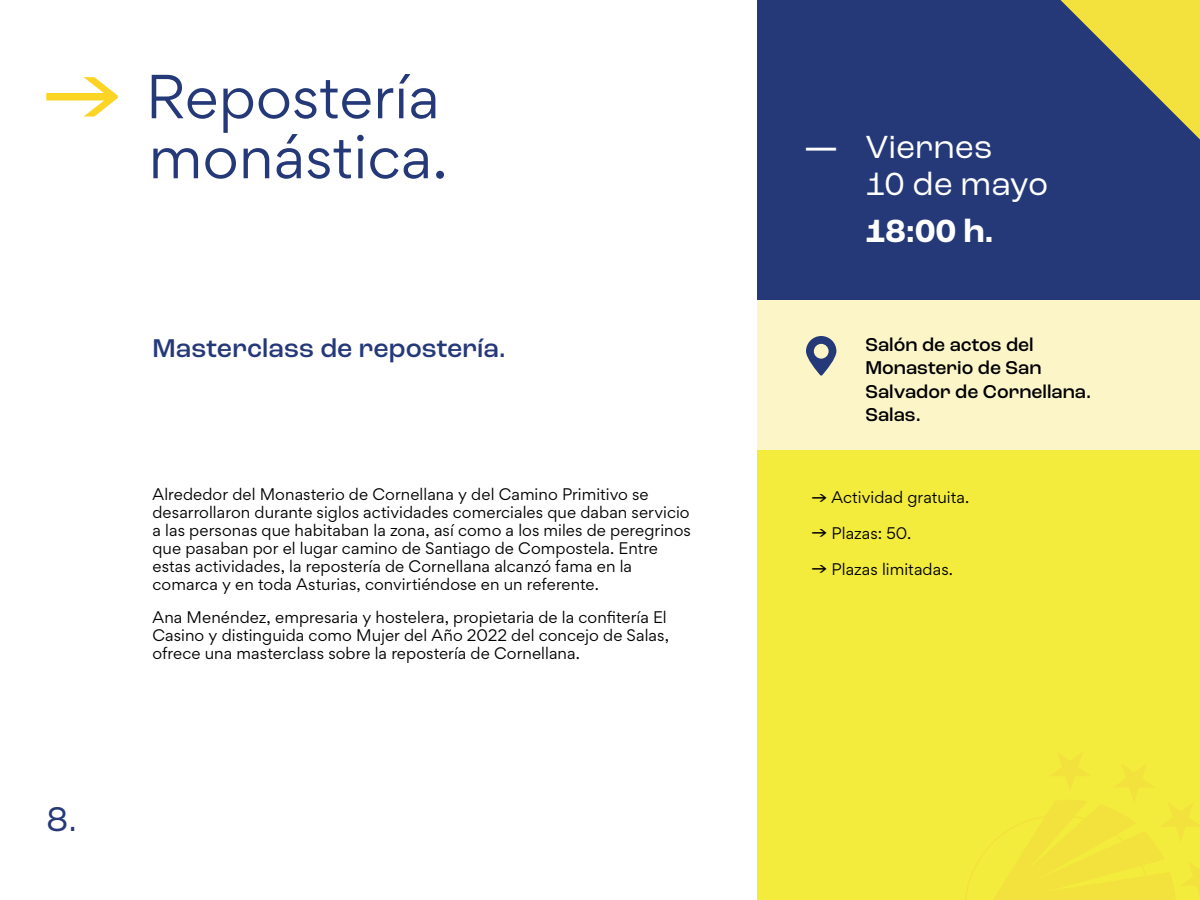
<style>
.page{position:relative;width:1200px;height:900px;background:#fff}
.page>*{position:absolute;margin:0;border:0;box-sizing:border-box;transform-origin:0 0}
.t1{font:107.1px "Baguede";color:#fcd424}
.t2{font:55.5px/60px "Gordita";color:#253979}
.t3{font:49.5px "Roc Grotesk";color:#fff}
.t4{font:36px "Roc Grotesk";color:#253979}
.t5{font:33.6px/36.8px "Roc Grotesk";letter-spacing:-.005em;color:#fff}
.t6{font:700 33.6px "Roc Grotesk";color:#fff}
.t7{font:500 27px "Roc Grotesk";color:#253979}
.t8{font:500 19.5px/23.4px "Roc Grotesk";color:#000001}
.t9{font:15px/18px "Gordita";letter-spacing:.005em;color:#000001}
.s1{font-family:"Baguede";font-size:21px}
</style>
<div class="page">
<div style="left:758px;top:0;width:442px;height:455px;background:#253979"></div>
<div style="left:758px;top:300px;width:442px;height:442px;background:#fbf5c8"></div>
<div style="left:758px;top:450px;width:442px;height:450px;background:#f3ec3c"></div>
<svg style="left:806px;top:336px;width:30px;height:40px"></svg>
<svg style="left:1061px;top:0;width:139px;height:140px"></svg>
<h1 class="t1" style="left:42px;top:45px;width:83px">→</h1>
<h2 class="t2" style="left:146px;top:66px;width:304px">Repostería monástica.</h2>
<h3 class="t4" style="left:47px;top:797px;width:32px">8.</h3>
<h3 class="t7" style="left:153px;top:331px;width:355px">Masterclass de repostería.</h3>
<p class="t9" style="left:153px;top:485px;width:540px">Alrededor del Monasterio de Cornellana y del Camino Primitivo se desarrollaron durante siglos actividades comerciales que daban servicio a las personas que habitaban la zona, así como a los miles de peregrinos que pasaban por el lugar camino de Santiago de Compostela. Entre estas actividades, la repostería de Cornellana alcanzó fama en la comarca y en toda Asturias, convirtiéndose en un referente.</p>
<p class="t9" style="left:153px;top:608px;width:518px">Ana Menéndez, empresaria y hostelera, propietaria de la confitería El<br>Casino y distinguida como Mujer del Año 2022 del concejo de Salas, ofrece una masterclass sobre la repostería de Cornellana.</p>
<h3 class="t3" style="left:806px;top:96px;width:31px">_</h3>
<h3 class="t5" style="left:865px;top:129px;width:184px">Viernes<br>10 de mayo</h3>
<h3 class="t6" style="left:865px;top:210px;width:130px">18:00 h.</h3>
<h3 class="t8" style="left:866px;top:333px;width:227px">Salón de actos del<br>Monasterio de San<br>Salvador de Cornellana.<br>Salas.</h3>
<p class="t9" style="left:812px;top:488px;width:159px"><span class="s1">→</span> Actividad gratuita.</p>
<p class="t9" style="left:812px;top:524px;width:101px"><span class="s1">→</span> Plazas: 50.</p>
<p class="t9" style="left:812px;top:559px;width:143px"><span class="s1">→</span> Plazas limitadas.</p>
</div>
